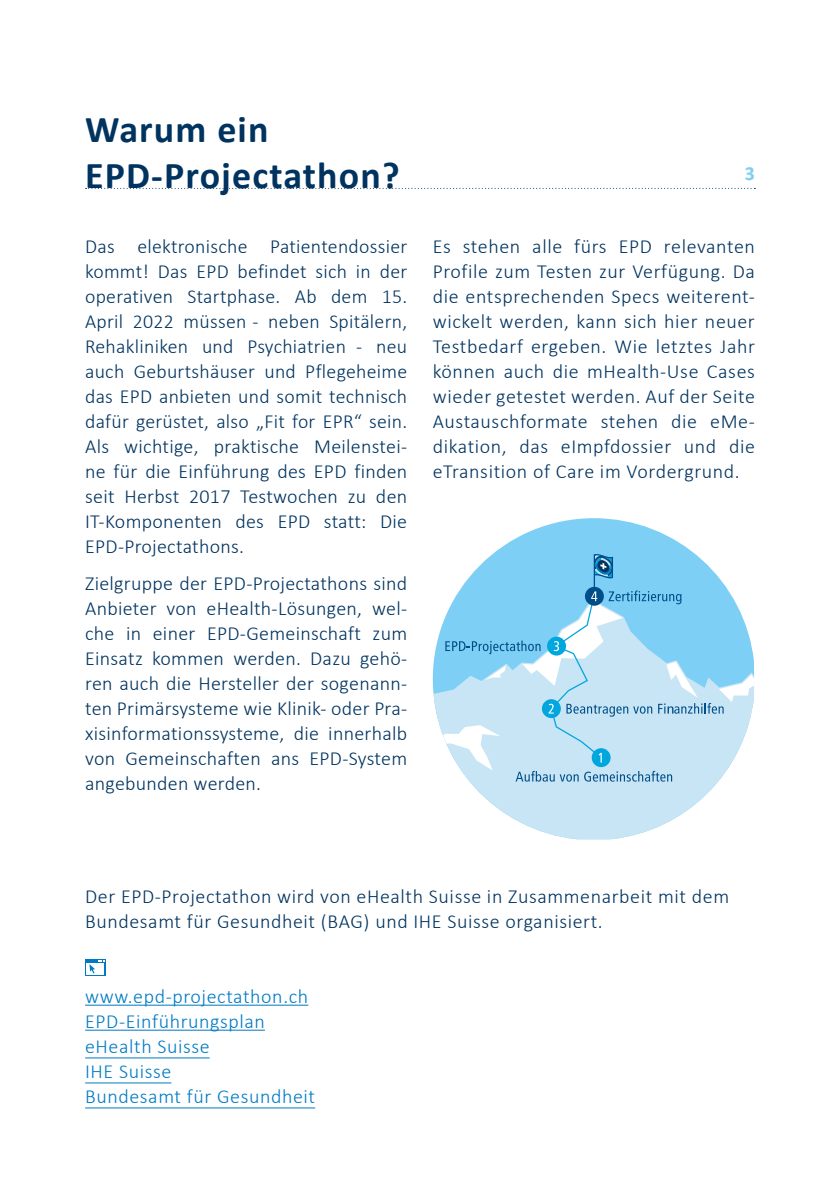
<style>
.page{position:relative;width:840px;height:1191px;background:#fff}
.page>*{position:absolute;margin:0;border:0;box-sizing:border-box;transform-origin:0 0}
.t1{font:700 38px "Calibri";letter-spacing:.03em;color:#00335f}
.t2{font:300 20px/25px "Calibri";letter-spacing:.03em;color:#00335f;text-align:justify}
.t3{font:300 20px "Calibri";letter-spacing:.03em;color:#007bc3}
.t4{font:700 20px "Calibri";color:#7dcff5}
</style>
<div class="page">
<svg style="left:86px;top:188px;width:669px;height:1px"></svg>
<svg style="left:494px;top:518px;width:200px;height:35px;fill:#7dcff5"></svg>
<svg style="left:432px;top:653px;width:287px;height:186px;fill:#c8e5f5"></svg>
<svg style="left:435px;top:553px;width:318px;height:228px;background:#aadbf3"></svg>
<hr style="left:85px;top:1004px;width:223px;height:1px;background:#007bc3">
<hr style="left:85px;top:1029px;width:180px;height:1px;background:#007bc3">
<hr style="left:85px;top:1057px;width:125px;height:1px;background:#007bc3">
<hr style="left:85px;top:1082px;width:86px;height:1px;background:#007bc3">
<hr style="left:85px;top:1107px;width:230px;height:1px;background:#007bc3">
<div style="left:85px;top:959px;width:21px;height:16px;background:#007bc3"></div>
<div style="left:86px;top:963px;width:18px;height:11px;background:#fff"></div>
<svg style="left:89px;top:960px;width:15px;height:13px"></svg>
<p class="t1" style="left:85px;top:102px;width:185px">Warum ein</p>
<p class="t1" style="left:85px;top:148px;width:316px">EPD-Projectathon?</p>
<p class="t2" style="left:85px;top:234px;width:323px">Das elektronische Patientendossier kommt! Das EPD befindet sich in der operativen Startphase. Ab dem 15.<br>April 2022 müssen - neben Spitälern, Rehakliniken und Psychiatrien - neu auch Geburtshäuser und Pflegeheime das EPD anbieten und somit technisch dafür gerüstet, also „Fit for EPR“ sein.<br>Als wichtige, praktische Meilenstei&shy;ne für die Einführung des EPD finden seit Herbst 2017 Testwochen zu den IT-Komponenten des EPD statt: Die EPD-Projectathons.</p>
<p class="t2" style="left:85px;top:570px;width:323px">Zielgruppe der EPD-Projectathons sind Anbieter von eHealth-Lösungen, wel&shy;che in einer EPD-Gemeinschaft zum Einsatz kommen werden. Dazu gehö&shy;ren auch die Hersteller der sogenann&shy;ten Primärsysteme wie Klinik- oder Pra&shy;xisinformationssysteme, die innerhalb von Gemeinschaften ans EPD-System angebunden werden.</p>
<p class="t4" style="left:744px;top:159px;width:12px">3</p>
<p class="t2" style="left:432px;top:234px;width:323px">Es stehen alle fürs EPD relevanten Profile zum Testen zur Verfügung. Da die entsprechenden Specs weiterent&shy;wickelt werden, kann sich hier neuer Testbedarf ergeben. Wie letztes Jahr können auch die mHealth-Use Cases wieder getestet werden. Auf der Seite Austauschformate stehen die eMe&shy;dikation, das eImpfdossier und die eTransition of Care im Vordergrund.</p>
<p class="t2" style="left:85px;top:883px;width:645px">Der EPD-Projectathon wird von eHealth Suisse in Zusammenarbeit mit dem</p>
<p class="t2" style="left:85px;top:908px;width:519px">Bundesamt für Gesundheit (BAG) und IHE Suisse organisiert.</p>
<p class="t3" style="left:85px;top:983px;width:224px">www.epd-projectathon.ch</p>
<p class="t3" style="left:85px;top:1008px;width:181px">EPD-Einführungsplan</p>
<p class="t3" style="left:85px;top:1033px;width:126px">eHealth Suisse</p>
<p class="t3" style="left:85px;top:1058px;width:88px">IHE Suisse</p>
<p class="t3" style="left:85px;top:1083px;width:231px">Bundesamt für Gesundheit</p>
</div>
